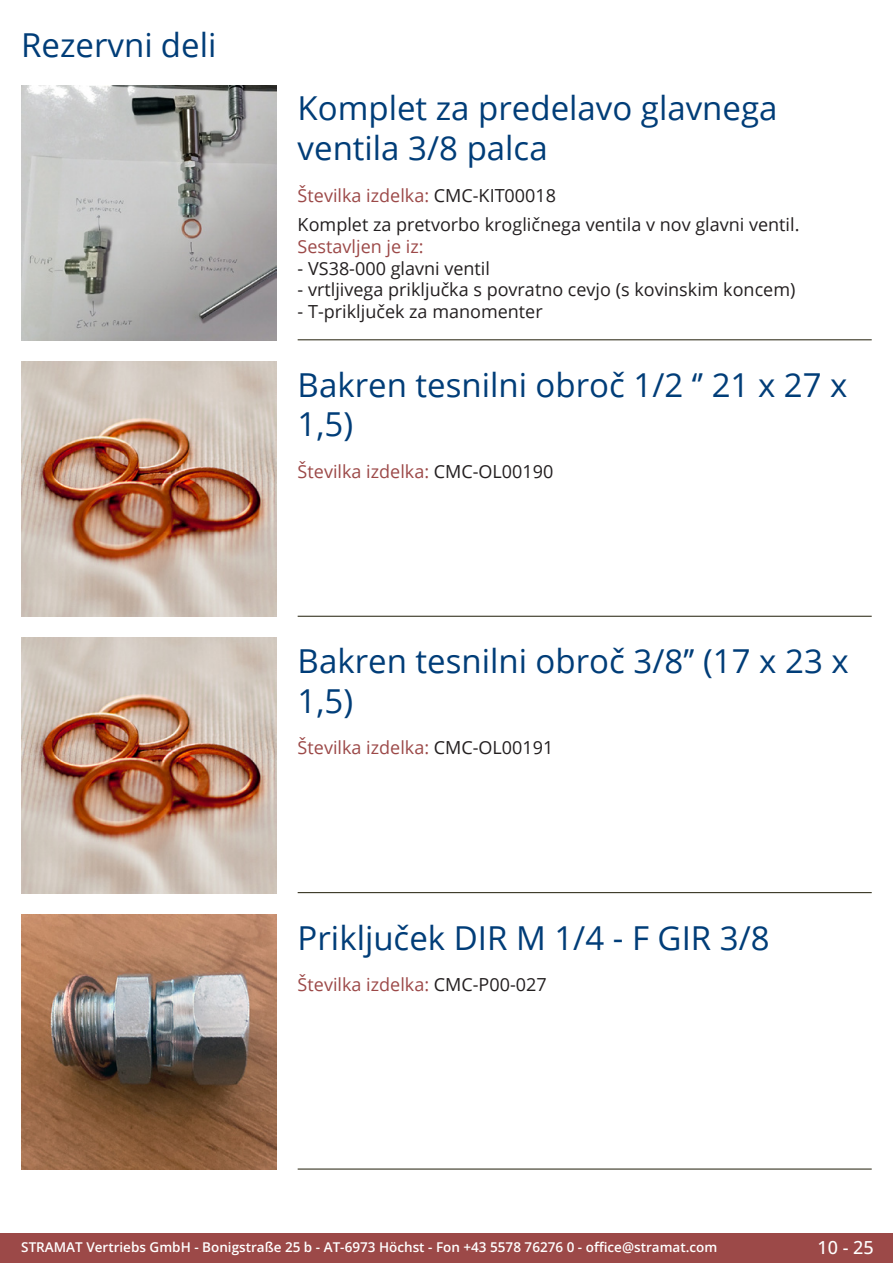
<style>
.page{position:relative;width:893px;height:1263px;background:#fff}
.page>*{position:absolute;margin:0;border:0;box-sizing:border-box;transform-origin:0 0}
.Produkttitel{font:33px/39.6px "Open Sans";color:#003d78}
.RastTitel{font:33px "Open Sans";color:#003d78}
.Beschreibung_Text{font:18px/21.6px "Open Sans";color:#231f20}
.TechDaten_Überschrif{font:18px "Open Sans";color:#9c4948}
.t1{font:500 18px "Open Sans";color:#fff}
.t2{font:600 13.5px "Open Sans";color:#fff}
.s1{color:#231f20}
.s2{color:#9c4948}
</style>
<div class="page">
<div style="left:0;top:1233px;width:893px;height:30px;background:#9c4948"></div>
<hr style="left:298px;top:340px;width:574px;height:1px;background:#201d08">
<hr style="left:298px;top:616px;width:574px;height:1px;background:#201d08">
<hr style="left:298px;top:892px;width:574px;height:1px;background:#201d08">
<hr style="left:298px;top:1169px;width:574px;height:1px;background:#201d08">
<img style="left:21px;top:85px;width:255px;height:255px">
<img style="left:21px;top:361px;width:255px;height:256px">
<img style="left:21px;top:638px;width:255px;height:255px">
<img style="left:21px;top:914px;width:255px;height:255px">
<p class="RastTitel" style="left:21px;top:22px;width:197px">Rezervni deli</p>
<p class="Produkttitel" style="left:298px;top:88px;width:481px">Komplet za predelavo glavnega ventila 3/8 palca</p>
<p class="TechDaten_Überschrif" style="left:298px;top:183px;width:260px">Številka izdelka: <span class="s1">CMC-KIT00018</span></p>
<p class="Beschreibung_Text" style="left:298px;top:214px;width:503px">Komplet za pretvorbo krogličnega ventila v nov glavni ventil.<br><span class="s2">Sestavljen je iz:</span></p>
<p class="Beschreibung_Text" style="left:298px;top:257px;width:194px">- VS38-000 glavni ventil</p>
<p class="Beschreibung_Text" style="left:298px;top:278px;width:499px">- vrtljivega priključka s povratno cevjo (s kovinskim koncem)</p>
<p class="Beschreibung_Text" style="left:298px;top:300px;width:247px">- T-priključek za manomenter</p>
<p class="Produkttitel" style="left:298px;top:364px;width:551px">Bakren tesnilni obroč 1/2 ‘’ 21 x 27 x<br>1,5)</p>
<p class="TechDaten_Überschrif" style="left:298px;top:459px;width:257px">Številka izdelka: <span class="s1">CMC-OL00190</span></p>
<p class="Produkttitel" style="left:298px;top:640px;width:553px">Bakren tesnilni obroč 3/8’’ (17 x 23 x<br>1,5)</p>
<p class="TechDaten_Überschrif" style="left:298px;top:735px;width:257px">Številka izdelka: <span class="s1">CMC-OL00191</span></p>
<p class="Produkttitel" style="left:298px;top:917px;width:474px">Priključek DIR M 1/4 - F GIR 3/8</p>
<p class="TechDaten_Überschrif" style="left:298px;top:972px;width:251px">Številka izdelka: <span class="s1">CMC-P00-027</span></p>
<p class="t2" style="left:21px;top:1238px;width:698px">STRAMAT Vertriebs GmbH - Bonigstraße 25 b - AT-6973 Höchst - Fon +43 5578 76276 0 - office@stramat.com</p>
<p class="t1" style="left:817px;top:1234px;width:58px">10 - 25</p>
</div>
